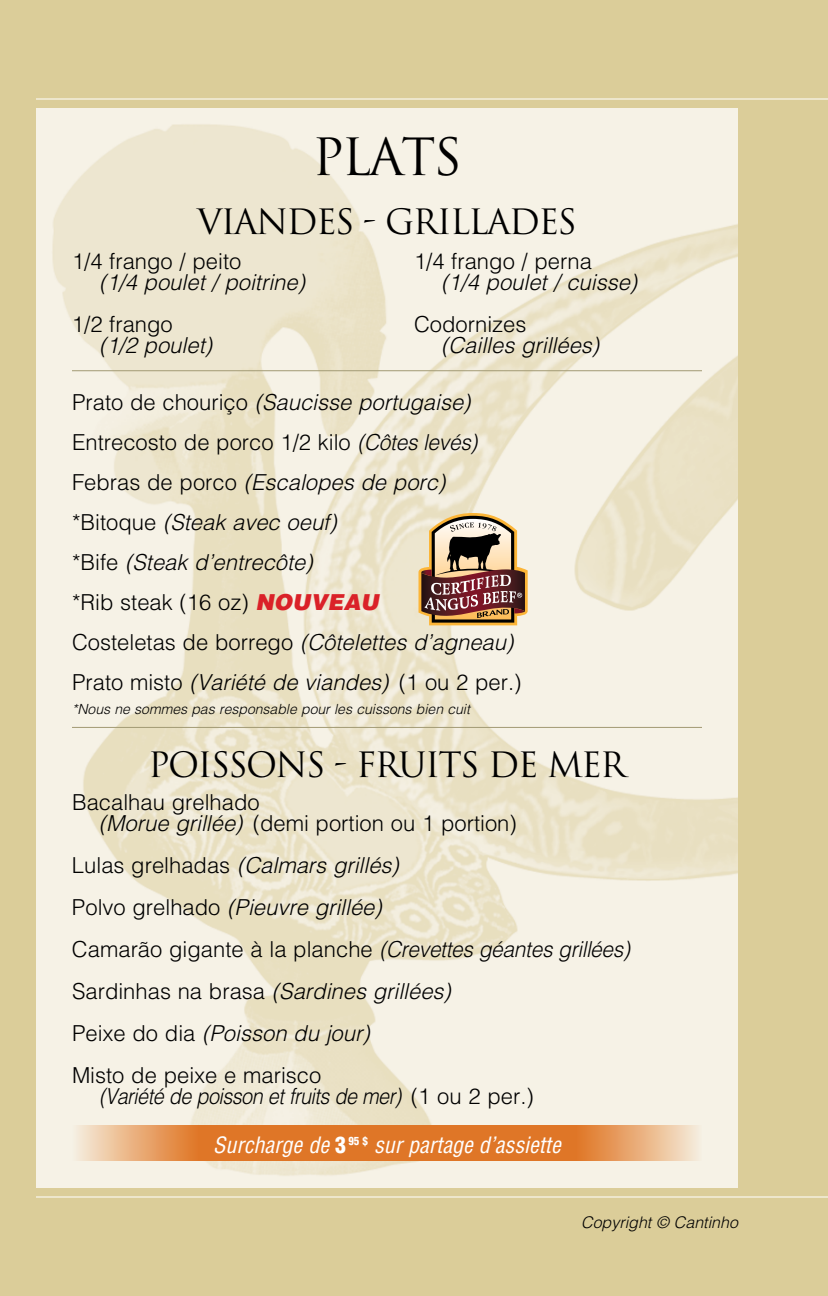
<style>
.page{position:relative;width:828px;height:1296px;background:#dbcd99}
.page>*{position:absolute;margin:0;border:0;box-sizing:border-box;transform-origin:0 0}
.t1{font:50px "Trajan";letter-spacing:-.05em;color:#000}
.t2{font:34px "Trajan";letter-spacing:-.05em;color:#000}
.t3{font:italic 300 22px/40px "Helvetica";color:#000}
.t4{font:300 22px/42px "Helvetica";color:#000}
.t5{font:italic 300 22px "Helvetica";letter-spacing:-.025em;color:#000;scale:.9 1}
.t6{font:italic condensed 22px "Helvetica";color:#fff}
.t7{font:italic 300 16px "Helvetica";color:#000}
.t8{font:italic 300 14px "Helvetica";color:#000}
.s1{font-style:normal}
.s2{font-weight:900;color:#da2128}
.s3{font-style:italic}
.s4{font-weight:900;font-style:normal}
</style>
<div class="page">
<img style="left:36px;top:108px;width:702px;height:1080px">
<hr style="left:36px;top:98px;width:792px;height:2px;background:#fff">
<hr style="left:36px;top:1196px;width:792px;height:2px;background:#fff">
<hr style="left:72px;top:370px;width:630px;height:1px;background:#a29a74">
<hr style="left:72px;top:727px;width:630px;height:1px;background:#a29a74">
<div style="left:72px;top:1125px;width:126px;height:36px;background:linear-gradient(to right,#f5eedf,#e07624)"></div>
<div style="left:576px;top:1125px;width:126px;height:36px;background:linear-gradient(to right,#df7422,#f5eddc)"></div>
<div style="left:198px;top:1125px;width:378px;height:36px;background:#df7627"></div>
<svg style="left:418px;top:513px;width:110px;height:112px;background:#a3836d"></svg>
<h1 class="t1" style="left:312px;top:126px;width:151px">PLATS</h1>
<h2 class="t2" style="left:197px;top:201px;width:381px">VIANDES - GRILLADES</h2>
<p class="t4" style="left:72px;top:240px;width:171px">1/4 frango / peito</p>
<p class="t4" style="left:414px;top:240px;width:179px">1/4 frango / perna</p>
<p class="t3" style="left:99px;top:262px;width:208px">(1/4 poulet / poitrine)</p>
<p class="t3" style="left:441px;top:262px;width:198px">(1/4 poulet / cuisse)</p>
<p class="t4" style="left:72px;top:303px;width:102px">1/2 frango</p>
<p class="t4" style="left:414px;top:303px;width:114px">Codornizes</p>
<p class="t3" style="left:99px;top:325px;width:115px">(1/2 poulet)</p>
<p class="t3" style="left:441px;top:325px;width:160px">(Cailles grillées)</p>
<p class="t3" style="left:72px;top:382px;width:451px"><span class="s1">Prato de chouriço</span> (Saucisse portugaise)<br><span class="s1">Entrecosto de porco 1/2 kilo</span> (Côtes levés)<br><span class="s1">Febras de porco</span> (Escalopes de porc) <span class="s1">*Bitoque</span> (Steak avec oeuf)<br><span class="s1">*Bife</span> (Steak d’entrecôte)<br><span class="s1">*Rib steak (16 oz)</span> <span class="s2">NOUVEAU<br></span><span class="s1">Costeletas de borrego</span> (Côtelettes d’agneau)<br><span class="s1">Prato misto</span> (Variété de viandes) <span class="s1">(1 ou 2 per.)</span></p>
<p class="t8" style="left:72px;top:700px;width:399px">*Nous ne sommes pas responsable pour les cuissons bien cuit</p>
<h2 class="t2" style="left:148px;top:744px;width:479px">POISSONS - FRUITS DE MER</h2>
<p class="t4" style="left:99px;top:791px;width:419px;line-height:21px;text-indent:-27px">Bacalhau grelhado<br><span class="s3">(Morue grillée)</span> (demi portion ou 1 portion)</p>
<p class="t4" style="left:72px;top:844px;width:560px">Lulas grelhadas <span class="s3">(Calmars grillés)<br></span>Polvo grelhado <span class="s3">(Pieuvre grillée)<br></span>Camarão gigante à la planche <span class="s3">(Crevettes géantes grillées)<br></span>Sardinhas na brasa <span class="s3">(Sardines grillées)<br></span>Peixe do dia <span class="s3">(Poisson du jour)<br></span>Misto de peixe e marisco</p>
<p class="t5" style="left:99px;top:1082px;width:485px">(Variété de poisson et fruits de mer) <span class="s1">(1 ou 2 per.)</span></p>
<p class="t6" style="left:213px;top:1131px;width:349px">Surcharge de <span class="s4">3</span> <sup>95</sup> <sup>$</sup> sur partage d’assiette</p>
<p class="t7" style="left:581px;top:1212px;width:158px">Copyright © Cantinho</p>
</div>
